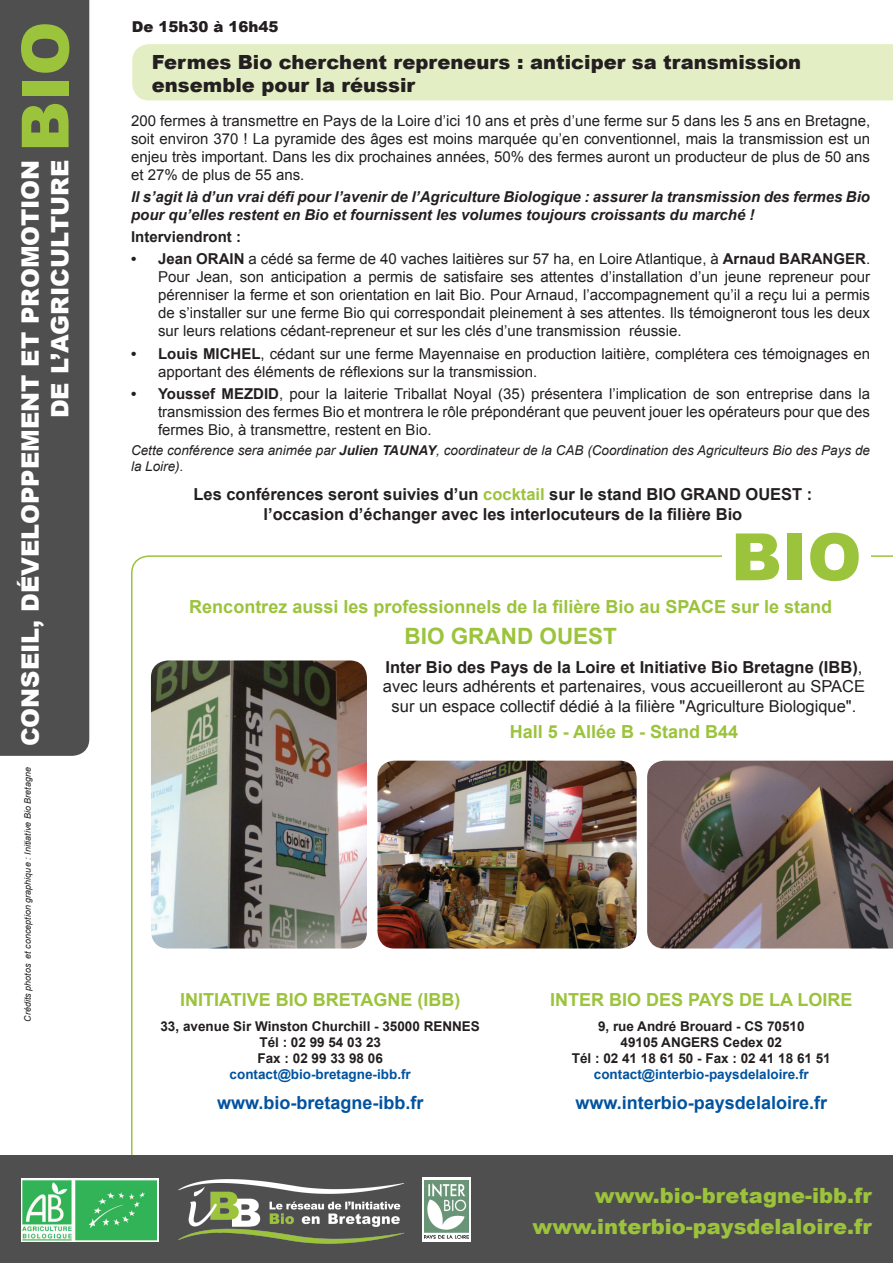
<style>
.page{position:relative;width:893px;height:1263px;background:#fff}
.page>*{position:absolute;margin:0;border:0;box-sizing:border-box;transform-origin:0 0}
.t1{font:900 65.4px "Arial";color:#9bc33b}
.t2{font:900 24px/29.5px "Arial";color:#fff;text-align:right}
.t3{font:700 22.5px "Arial";color:#9bc33b}
.t4{font:900 21px/31.3px "Arial";color:#9bc33b;text-align:right}
.t5{font:900 19.5px/23.4px "Arial";color:#231f20}
.t6{font:700 18px "Arial";color:#9bc33b}
.t7{font:700 18px "Arial";color:#0153a0}
.t8{font:16.5px/19.8px "Arial";color:#231f20;text-align:center}
.t9{font:700 16.5px/19.8px "Arial";color:#231f20;text-align:center}
.t10{font:15px/18px "Arial";color:#231f20;text-align:justify}
.t11{font:italic 700 15px/18px "Arial";color:#231f20}
.t12{font:700 15px "Arial";color:#231f20}
.t13{font:900 15px "Arial";color:#231f20}
.t14{font:700 13.5px/16.2px "Arial";color:#231f20;text-align:center}
.t15{font:italic 13.5px/16.2px "Arial";color:#231f20}
.t16{font:700 13.5px "Arial";color:#0153a0}
.t17{font:italic 9px "Arial";color:#231f20}
.s1{font-weight:700}
.s2{color:#9bc33b}
</style>
<div class="page">
<svg style="left:131px;top:555px;width:762px;height:600px"></svg>
<div style="left:0;top:0;width:89px;height:756px;background:#504f4f"></div>
<div style="left:132px;top:44px;width:761px;height:56px;background:#e4eec4"></div>
<div style="left:722px;top:524px;width:149px;height:66px;background:#fff"></div>
<div style="left:0;top:1155px;width:893px;height:108px;background:#504f4f"></div>
<img style="left:178px;top:1179px;width:226px;height:65px">
<div style="left:21px;top:1178px;width:137px;height:64px;background:#32b357"></div>
<img style="left:22px;top:1179px;width:134px;height:62px">
<svg style="left:422px;top:1178px;width:49px;height:64px"></svg>
<img style="left:425px;top:1180px;width:43px;height:59px">
<img style="left:151px;top:660px;width:216px;height:288px">
<img style="left:377px;top:761px;width:260px;height:187px">
<img style="left:647px;top:761px;width:246px;height:187px">
<h1 class="t1" style="left:-2px;top:152px;width:132px;rotate:-90deg">BIO</h1>
<h2 class="t2" style="left:15px;top:746px;width:588px;rotate:-90deg">CONSEIL, DÉVELOPPEMENT ET PROMOTION<br>DE L’AGRICULTURE</h2>
<p class="t17" style="left:22px;top:1021px;width:256px;rotate:-90deg">Crédits photos et conception graphique : Initiative Bio Bretagne</p>
<p class="t13" style="left:132px;top:16px;width:148px">De 15h30 à 16h45</p>
<h3 class="t5" style="left:152px;top:49px;width:651px">Fermes Bio cherchent repreneurs : anticiper sa transmission ensemble pour la réussir</h3>
<p class="t10" style="left:131px;top:111px;width:741px">200 fermes à transmettre en Pays de la Loire d’ici 10 ans et près d’une ferme sur 5 dans les 5 ans en Bretagne, soit environ 370 ! La pyramide des âges est moins marquée qu’en conventionnel, mais la transmission est un enjeu très important. Dans les dix prochaines années, 50% des fermes auront un producteur de plus de 50 ans et 27% de plus de 55 ans.</p>
<p class="t11" style="left:131px;top:188px;width:741px">Il s’agit là d’un vrai défi pour l’avenir de l’Agriculture Biologique : assurer la transmission des fermes Bio pour qu’elles restent en Bio et fournissent les volumes toujours croissants du marché !</p>
<p class="t12" style="left:131px;top:227px;width:112px">Interviendront :</p>
<p class="t10" style="left:158px;top:250px;width:714px;text-indent:-27px"><span class="s1">• Jean ORAIN</span> a cédé sa ferme de 40 vaches laitières sur 57 ha, en Loire Atlantique, à <span class="s1">Arnaud BARANGER</span>.<br>Pour Jean, son anticipation a permis de satisfaire ses attentes d’installation d’un jeune repreneur pour pérenniser la ferme et son orientation en lait Bio. Pour Arnaud, l’accompagnement qu’il a reçu lui a permis de s’installer sur une ferme Bio qui correspondait pleinement à ses attentes. Ils témoigneront tous les deux sur leurs relations cédant-repreneur et sur les clés d’une transmission réussie.</p>
<p class="t10" style="left:158px;top:344px;width:714px;text-indent:-27px"><span class="s1">• Louis MICHEL</span>, cédant sur une ferme Mayennaise en production laitière, complétera ces témoignages en apportant des éléments de réflexions sur la transmission.</p>
<p class="t10" style="left:158px;top:385px;width:714px;text-indent:-27px"><span class="s1">• Youssef MEZDID</span>, pour la laiterie Triballat Noyal (35) présentera l’implication de son entreprise dans la transmission des fermes Bio et montrera le rôle prépondérant que peuvent jouer les opérateurs pour que des fermes Bio, à transmettre, restent en Bio.</p>
<p class="t15" style="left:131px;top:443px;width:741px">Cette conférence sera animée par <span class="s1">Julien TAUNAY</span>, coordinateur de la CAB (Coordination des Agriculteurs Bio des Pays de la Loire).</p>
<p class="t9" style="left:193px;top:485px;width:620px">Les conférences seront suivies d’un <span class="s2">cocktail</span> sur le stand BIO GRAND OUEST : l’occasion d’échanger avec les interlocuteurs de la filière Bio</p>
<h1 class="t1" style="left:731px;top:509px;width:132px">BIO</h1>
<p class="t6" style="left:189px;top:594px;width:644px">Rencontrez aussi les professionnels de la filière Bio au SPACE sur le stand</p>
<h3 class="t3" style="left:404px;top:621px;width:214px">BIO GRAND OUEST</h3>
<p class="t8" style="left:383px;top:657px;width:484px"><span class="s1">Inter Bio des Pays de la Loire et Initiative Bio Bretagne (IBB)</span>, avec leurs adhérents et partenaires, vous accueilleront au SPACE sur un espace collectif dédié à la filière "Agriculture Biologique".</p>
<p class="t6" style="left:510px;top:720px;width:230px">Hall 5 - Allée B - Stand B44</p>
<p class="t6" style="left:180px;top:988px;width:282px">INITIATIVE BIO BRETAGNE (IBB)</p>
<p class="t14" style="left:160px;top:1018px;width:321px">33, avenue Sir Winston Churchill - 35000 RENNES<br>Tél : 02 99 54 03 23<br>Fax : 02 99 33 98 06</p>
<p class="t16" style="left:230px;top:1065px;width:183px">contact@bio-bretagne-ibb.fr</p>
<p class="t7" style="left:217px;top:1091px;width:208px">www.bio-bretagne-ibb.fr</p>
<p class="t6" style="left:550px;top:988px;width:304px">INTER BIO DES PAYS DE LA LOIRE</p>
<p class="t14" style="left:572px;top:1018px;width:260px">9, rue André Brouard - CS 70510<br>49105 ANGERS Cedex 02<br>Tél : 02 41 18 61 50 - Fax : 02 41 18 61 51</p>
<p class="t16" style="left:594px;top:1065px;width:216px">contact@interbio-paysdelaloire.fr</p>
<p class="t7" style="left:576px;top:1091px;width:253px">www.interbio-paysdelaloire.fr</p>
<h3 class="t4" style="left:532px;top:1179px;width:341px">www.bio-bretagne-ibb.fr www.interbio-paysdelaloire.fr</h3>
</div>
